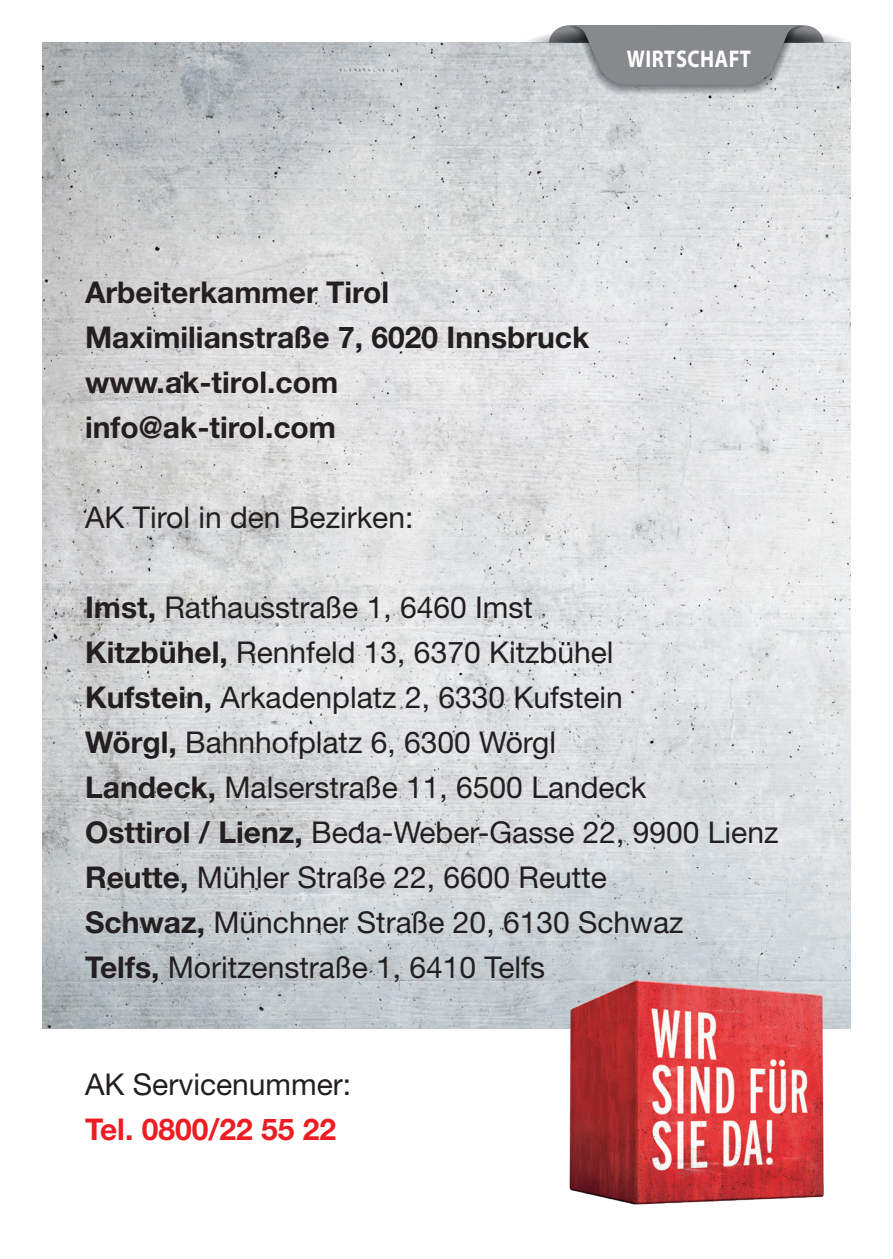
<style>
.page{position:relative;width:893px;height:1259px;background:#fff}
.page>*{position:absolute;margin:0;border:0;box-sizing:border-box;transform-origin:0 0}
.t1{font:30px/45px "Helvetica Neue LT Std";color:#231f20}
.t2{font:700 30px/45px "Helvetica Neue LT Std";color:#231f20}
.t3{font:700 30px "Helvetica Neue LT Std";color:#ee1d23}
.t4{font:700 24.3px "Myriad Pro";letter-spacing:.025em;color:#fff;scale:.84 1}
.s1{font-weight:700}
</style>
<div class="page">
<img style="left:43px;top:43px;width:807px;height:985px">
<img style="left:568px;top:977px;width:258px;height:228px">
<svg style="left:523px;top:25px;width:327px;height:70px;background:#a4a6a9"></svg>
<p class="t4" style="left:627px;top:45px;width:150px">WIRTSCHAFT</p>
<p class="t2" style="left:85px;top:269px;width:506px">Arbeiterkammer Tirol<br>Maximilianstraße 7, 6020 Innsbruck www.ak-tirol.com info@ak-tirol.com</p>
<p class="t1" style="left:85px;top:494px;width:330px">AK Tirol in den Bezirken:</p>
<p class="t1" style="left:85px;top:584px;width:695px"><span class="s1">Imst,</span> Rathausstraße 1, 6460 Imst<br><span class="s1">Kitzbühel,</span> Rennfeld 13, 6370 Kitzbühel<br><span class="s1">Kufstein,</span> Arkadenplatz 2, 6330 Kufstein<br><span class="s1">Wörgl,</span> Bahnhofplatz 6, 6300 Wörgl<br><span class="s1">Landeck,</span> Malserstraße 11, 6500 Landeck<br><span class="s1">Osttirol / Lienz,</span> Beda-Weber-Gasse 22, 9900 Lienz <span class="s1">Reutte,</span> Mühler Straße 22, 6600 Reutte<br><span class="s1">Schwaz,</span> Münchner Straße 20, 6130 Schwaz<br><span class="s1">Telfs,</span> Moritzenstraße 1, 6410 Telfs</p>
<p class="t1" style="left:85px;top:1061px;width:268px">AK Servicenummer:</p>
<p class="t3" style="left:85px;top:1111px;width:253px">Tel. 0800/22 55 22</p>
</div>
